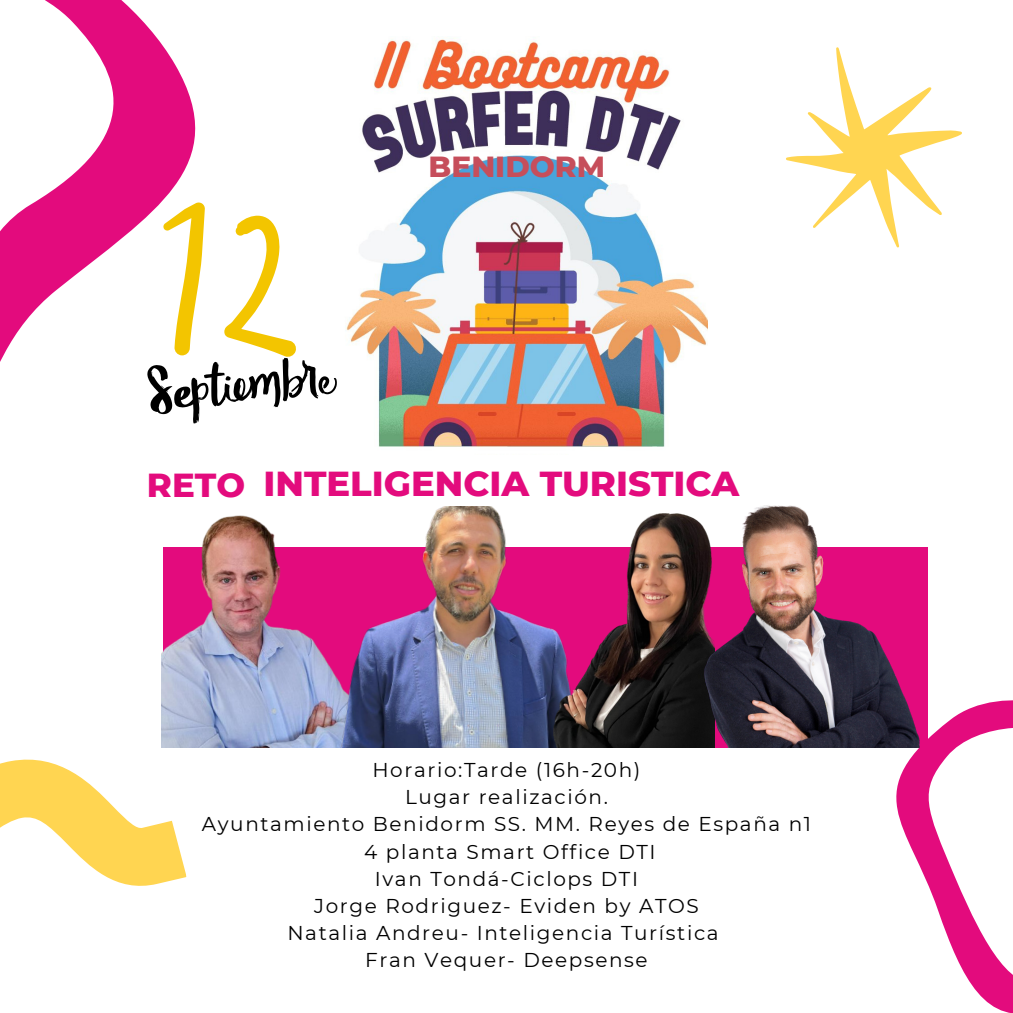
<style>
.page{position:relative;width:1013px;height:1013px;background:#fff}
.page>*{position:absolute;margin:0;border:0;box-sizing:border-box;transform-origin:0 0}
.t1{font:800 35.38px "Montserrat";color:#e30b7d}
.t2{font:800 34px "Montserrat";color:#e30b7d}
.t3{font:800 29.62px "Montserrat";color:#c64e5b}
.t4{font:20px "Montserrat";letter-spacing:.08em;color:#000}
</style>
<div class="page">
<svg style="left:786px;top:47px;width:176px;height:201px"></svg>
<svg style="left:0;top:0;width:196px;height:362px"></svg>
<svg style="left:896px;top:700px;width:116px;height:312px"></svg>
<svg style="left:0;top:705px;width:187px;height:181px"></svg>
<svg style="left:147px;top:202px;width:190px;height:222px"></svg>
<img style="left:346px;top:39px;width:361px;height:408px">
<img style="left:162px;top:515px;width:169px;height:232px">
<img style="left:331px;top:506px;width:214px;height:241px">
<img style="left:545px;top:516px;width:105px;height:231px">
<img style="left:650px;top:505px;width:297px;height:243px">
<p class="t3" style="left:428px;top:148px;width:178px">BENIDORM</p>
<p class="t2" style="left:147px;top:464px;width:100px">RETO</p>
<p class="t1" style="left:263px;top:462px;width:477px">INTELIGENCIA TURISTICA</p>
<p class="t4" style="left:372px;top:757px;width:270px">Horario:Tarde (16h-20h)</p>
<p class="t4" style="left:405px;top:784px;width:204px">Lugar realización.</p>
<p class="t4" style="left:202px;top:812px;width:610px">Ayuntamiento Benidorm SS. MM. Reyes de España n1</p>
<p class="t4" style="left:364px;top:839px;width:293px">4 planta Smart Office DTI</p>
<p class="t4" style="left:375px;top:866px;width:265px">Ivan Tondá-Ciclops DTI</p>
<p class="t4" style="left:314px;top:893px;width:386px">Jorge Rodriguez- Eviden by ATOS</p>
<p class="t4" style="left:287px;top:920px;width:433px">Natalia Andreu- Inteligencia Turística</p>
<p class="t4" style="left:365px;top:948px;width:284px">Fran Vequer- Deepsense</p>
</div>
